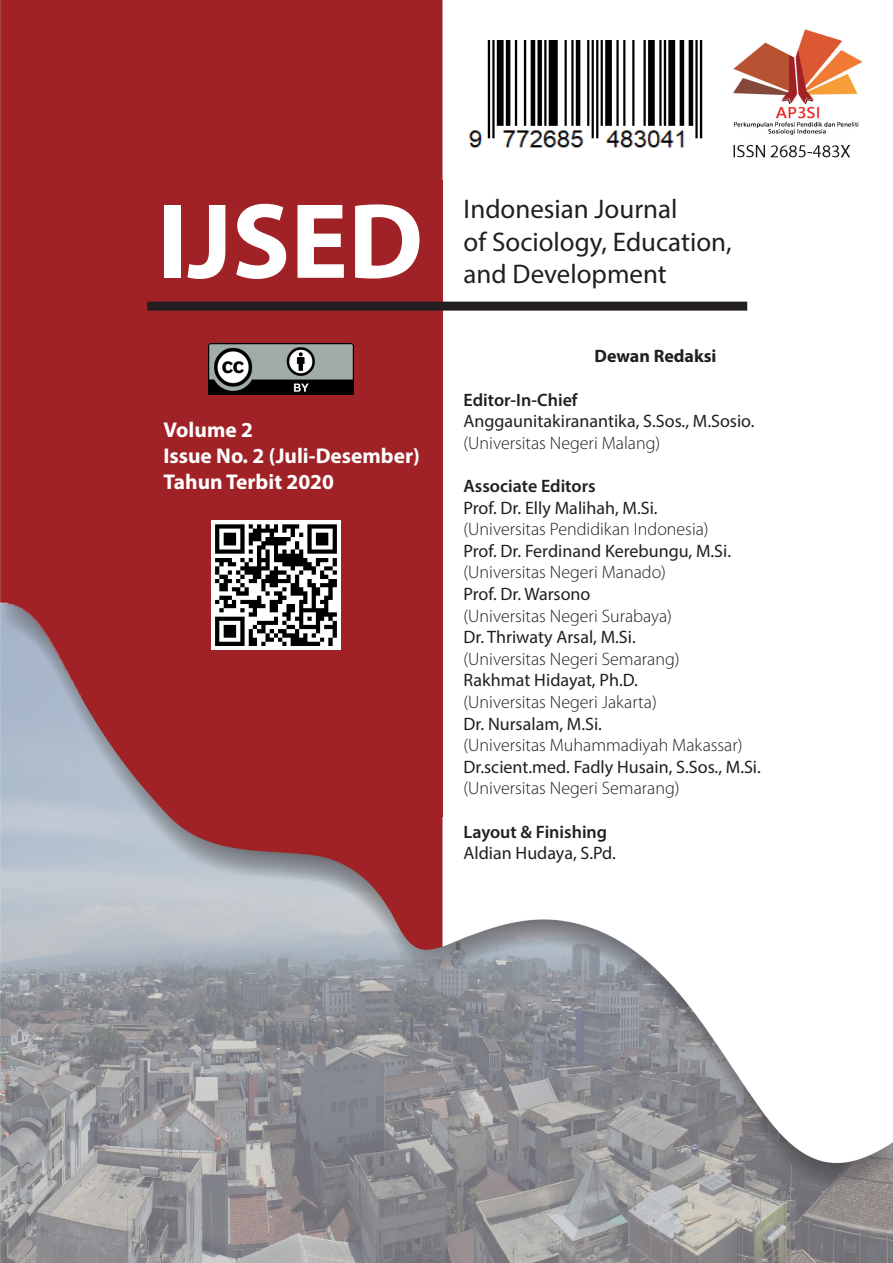
<style>
.page{position:relative;width:893px;height:1263px;background:#fff}
.page>*{position:absolute;margin:0;border:0;box-sizing:border-box;transform-origin:0 0}
.t1{font:700 108px "Myriad";color:#fff}
.t2{font:27px/32.4px "Myriad Pro";color:#231f20}
.t3{font:700 21.45px/25.7px "Myriad Pro";color:#fff}
.t4{font:300 18px/21.6px "Myriad Pro";color:#231f20}
.t5{font:18px/21.6px "Myriad Pro";color:#231f20}
.t6{font:700 18px "Myriad Pro";color:#231f20}
.s1{font-weight:600}
.s2{font-weight:300}
.s3{font-weight:400}
</style>
<div class="page">
<img style="left:1px;top:0;width:892px;height:1263px">
<div style="left:402px;top:183px;width:441px;height:621px;background:#fff"></div>
<div style="left:287px;top:180px;width:156px;height:636px;background:#a02226"></div>
<div style="left:117px;top:183px;width:203px;height:364px;background:#a02226"></div>
<div style="left:147px;top:302px;width:600px;height:9px;background:#231f20"></div>
<img style="left:209px;top:343px;width:144px;height:51px">
<img style="left:212px;top:520px;width:128px;height:129px">
<img style="left:464px;top:40px;width:254px;height:113px">
<p class="t1" style="left:157px;top:186px;width:268px">IJSED</p>
<p class="t2" style="left:464px;top:193px;width:270px">Indonesian Journal<br>of Sociology, Education, and Development</p>
<p class="t3" style="left:164px;top:417px;width:258px">Volume 2<br>Issue No. 2 (Juli-Desember)<br>Tahun Terbit 2020</p>
<p class="t6" style="left:594px;top:344px;width:124px">Dewan Redaksi</p>
<p class="t5" style="left:464px;top:388px;width:292px"><span class="s1">Editor-In-Chief<br></span>Anggaunitakiranantika, S.Sos., M.Sosio. <span class="s2">(Universitas Negeri Malang)</span></p>
<p class="t4" style="left:464px;top:475px;width:299px"><span class="s1">Associate Editors<br></span><span class="s3">Prof. Dr. Elly Malihah, M.Si.<br></span>(Universitas Pendidikan Indonesia)<br><span class="s3">Prof. Dr. Ferdinand Kerebungu, M.Si. </span>(Universitas Negeri Manado)<br><span class="s3">Prof. Dr. Warsono<br></span>(Universitas Negeri Surabaya)<br><span class="s3">Dr. Thriwaty Arsal, M.Si.<br></span>(Universitas Negeri Semarang)<br><span class="s3">Rakhmat Hidayat, Ph.D.<br></span>(Universitas Negeri Jakarta)<br><span class="s3">Dr. Nursalam, M.Si.<br></span>(Universitas Muhammadiyah Makassar)<br><span class="s3">Dr.scient.med. Fadly Husain, S.Sos., M.Si. </span>(Universitas Negeri Semarang)</p>
<p class="t5" style="left:464px;top:820px;width:154px"><span class="s1">Layout &amp; Finishing<br></span>Aldian Hudaya, S.Pd.</p>
</div>
